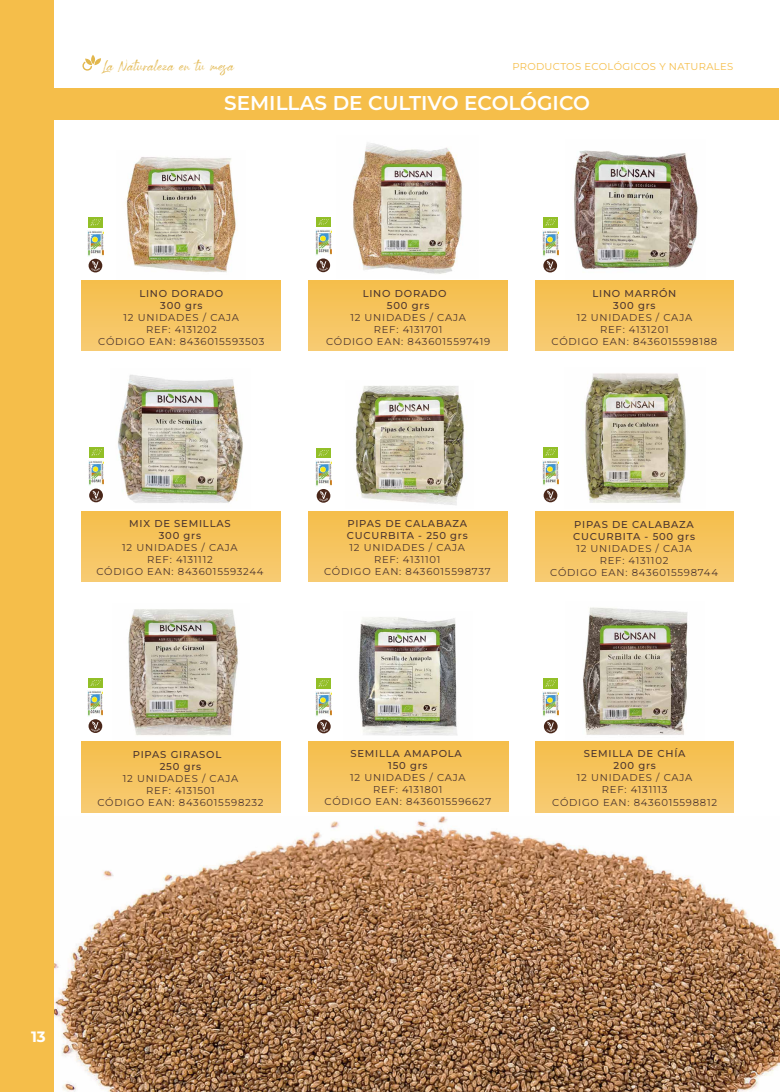
<style>
.page{position:relative;width:780px;height:1092px;background:#fff}
.page>*{position:absolute;margin:0;border:0;box-sizing:border-box;transform-origin:0 0}
.t1{font:600 20px "Montserrat";color:#fff}
.t2{font:100 15px "Montserrat";color:#fff}
.t3{font:13.75px "Spartwell";letter-spacing:.035em;color:#e2b74d}
.t4{font:100 10px/12px "Montserrat";letter-spacing:.075em;color:#4e3730;text-align:center}
.t5{font:100 10px "Montserrat";letter-spacing:.035em;color:#f5be4a}
</style>
<div class="page">
<img style="left:53px;top:816px;width:727px;height:275px">
<div style="left:535px;top:741px;width:198px;height:71px;background:linear-gradient(to bottom,#f5be4a,#f7cb73)"></div>
<div style="left:308px;top:741px;width:200px;height:70px;background:linear-gradient(to bottom,#f5be4a,#f7cb72)"></div>
<div style="left:82px;top:741px;width:199px;height:71px;background:linear-gradient(to bottom,#f5be4a,#f7cb73)"></div>
<div style="left:535px;top:511px;width:198px;height:70px;background:linear-gradient(to bottom,#f5be4a,#f7cb72)"></div>
<div style="left:308px;top:511px;width:199px;height:70px;background:linear-gradient(to bottom,#f5be4a,#f7cb72)"></div>
<div style="left:82px;top:511px;width:199px;height:70px;background:linear-gradient(to bottom,#f5be4a,#f7cb72)"></div>
<div style="left:535px;top:280px;width:198px;height:71px;background:linear-gradient(to bottom,#f5be4b,#f7cb73)"></div>
<div style="left:308px;top:280px;width:199px;height:71px;background:linear-gradient(to bottom,#f5be4b,#f7cb73)"></div>
<div style="left:82px;top:280px;width:199px;height:71px;background:linear-gradient(to bottom,#f5be4b,#f7cb73)"></div>
<img style="left:583px;top:607px;width:105px;height:128px">
<img style="left:128px;top:609px;width:110px;height:127px">
<img style="left:585px;top:373px;width:101px;height:130px">
<img style="left:355px;top:386px;width:112px;height:119px">
<img style="left:358px;top:617px;width:99px;height:119px">
<img style="left:118px;top:375px;width:125px;height:128px">
<img style="left:574px;top:150px;width:124px;height:119px">
<img style="left:353px;top:143px;width:109px;height:131px">
<img style="left:126px;top:157px;width:112px;height:115px">
<svg style="left:544px;top:719px;width:13px;height:14px"></svg>
<img style="left:543px;top:678px;width:14px;height:10px">
<img style="left:542px;top:691px;width:16px;height:26px">
<svg style="left:317px;top:719px;width:13px;height:14px"></svg>
<img style="left:317px;top:678px;width:14px;height:10px">
<img style="left:316px;top:691px;width:15px;height:26px">
<svg style="left:88px;top:719px;width:14px;height:14px"></svg>
<img style="left:88px;top:678px;width:14px;height:9px">
<img style="left:87px;top:690px;width:16px;height:26px">
<svg style="left:543px;top:488px;width:14px;height:14px"></svg>
<img style="left:543px;top:447px;width:15px;height:10px">
<img style="left:542px;top:460px;width:16px;height:26px">
<svg style="left:316px;top:489px;width:14px;height:13px"></svg>
<img style="left:316px;top:448px;width:14px;height:9px">
<img style="left:315px;top:460px;width:16px;height:26px">
<svg style="left:89px;top:488px;width:14px;height:14px"></svg>
<img style="left:89px;top:447px;width:14px;height:10px">
<img style="left:88px;top:460px;width:16px;height:26px">
<svg style="left:543px;top:259px;width:14px;height:13px"></svg>
<img style="left:543px;top:218px;width:14px;height:9px">
<img style="left:542px;top:230px;width:16px;height:26px">
<svg style="left:316px;top:258px;width:14px;height:14px"></svg>
<img style="left:316px;top:217px;width:14px;height:10px">
<img style="left:315px;top:230px;width:16px;height:26px">
<svg style="left:89px;top:259px;width:13px;height:13px"></svg>
<img style="left:89px;top:218px;width:14px;height:9px">
<img style="left:88px;top:230px;width:15px;height:26px">
<div style="left:0;top:88px;width:778px;height:32px;background:#f5be4a"></div>
<svg style="left:82px;top:55px;width:19px;height:16px"></svg>
<div style="left:0;top:0;width:53px;height:1091px;background:#f5be4a"></div>
<h3 class="t3" style="left:102px;top:57px;width:133px">La Naturaleza en tu mesa</h3>
<p class="t5" style="left:512px;top:60px;width:222px">PRODUCTOS ECOLÓGICOS Y NATURALES</p>
<h1 class="t1" style="left:224px;top:90px;width:367px">SEMILLAS DE CULTIVO ECOLÓGICO</h1>
<p class="t4" style="left:98px;top:287px;width:168px">LINO DORADO<br>300 grs<br>12 UNIDADES / CAJA<br>REF: 4131202<br>CÓDIGO EAN: 8436015593503</p>
<p class="t4" style="left:363px;top:287px;width:85px">LINO DORADO</p>
<p class="t4" style="left:387px;top:299px;width:44px">500 grs</p>
<p class="t4" style="left:350px;top:311px;width:117px">12 UNIDADES / CAJA</p>
<p class="t4" style="left:374px;top:323px;width:70px">REF: 4131701</p>
<p class="t4" style="left:326px;top:335px;width:166px">CÓDIGO EAN: 8436015597419</p>
<p class="t4" style="left:551px;top:287px;width:167px">LINO MARRÓN<br>300 grs<br>12 UNIDADES / CAJA<br>REF: 4131201<br>CÓDIGO EAN: 8436015598188</p>
<p class="t4" style="left:96px;top:517px;width:168px">MIX DE SEMILLAS<br>300 grs<br>12 UNIDADES / CAJA<br>REF: 4131112<br>CÓDIGO EAN: 8436015593244</p>
<p class="t4" style="left:324px;top:517px;width:168px">PIPAS DE CALABAZA<br>CUCURBITA - 250 grs<br>12 UNIDADES / CAJA<br>REF: 4131101<br>CÓDIGO EAN: 8436015598737</p>
<p class="t4" style="left:550px;top:518px;width:169px">PIPAS DE CALABAZA<br>CUCURBITA - 500 grs<br>12 UNIDADES / CAJA<br>REF: 4131102<br>CÓDIGO EAN: 8436015598744</p>
<p class="t4" style="left:133px;top:747px;width:90px">PIPAS GIRASOL</p>
<p class="t4" style="left:160px;top:759px;width:43px">250 grs</p>
<p class="t4" style="left:123px;top:771px;width:117px">12 UNIDADES / CAJA</p>
<p class="t4" style="left:146px;top:783px;width:70px">REF: 4131501</p>
<p class="t4" style="left:97px;top:795px;width:168px">CÓDIGO EAN: 8436015598232</p>
<p class="t4" style="left:324px;top:746px;width:168px">SEMILLA AMAPOLA<br>150 grs<br>12 UNIDADES / CAJA<br>REF: 4131801<br>CÓDIGO EAN: 8436015596627</p>
<p class="t4" style="left:552px;top:747px;width:166px">SEMILLA DE CHÍA<br>200 grs<br>12 UNIDADES / CAJA<br>REF: 4131113<br>CÓDIGO EAN: 8436015598812</p>
<h2 class="t2" style="left:31px;top:1026px;width:16px">13</h2>
</div>
